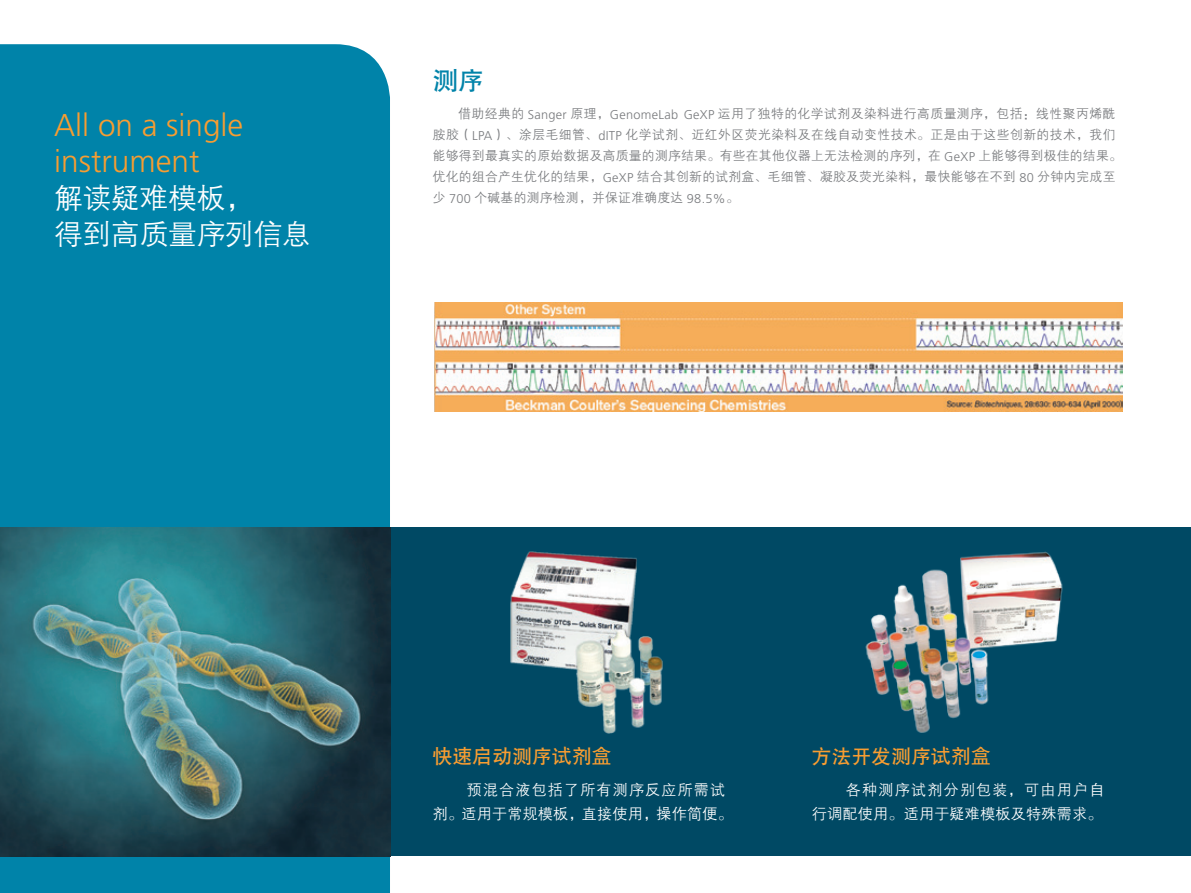
<style>
.page{position:relative;width:1191px;height:893px;background:#fff}
.page>*{position:absolute;margin:0;border:0;box-sizing:border-box;transform-origin:0 0}
.t1{font:300 31.5px/36px "Frutiger LT Std";color:#f89d31}
.t2{font:28.5px/36px "FZZDXK GBK1 0";color:#fff}
.t3{font:25.5px "H Yb 1 gj";color:#0083a9}
.t4{font:19.5px "H Yb 1 gj";letter-spacing:.02em;color:#f89d31}
.t5{font:15px/24px "FZZDXK GBK1 0";letter-spacing:.08em;color:#fff}
.t6{font:15px/24px "FZZDXK GBK1 0";letter-spacing:.02em;color:#fff;text-align:right}
.t7{font:12.75px/21px "FZZDXK GBK1 0";letter-spacing:.025em;color:#787a7d}
.s1{font-family:"Frutiger LT Std";font-weight:300}
</style>
<div class="page">
<div style="left:390px;top:528px;width:801px;height:328px;background:#004964"></div>
<div style="left:0;top:44px;width:390px;height:849px;background:#0083a9"></div>
<img style="left:510px;top:551px;width:153px;height:183px">
<img style="left:865px;top:551px;width:198px;height:182px">
<img style="left:434px;top:302px;width:688px;height:110px">
<img style="left:0;top:528px;width:390px;height:328px">
<h1 class="t1" style="left:54px;top:107px;width:191px">All on a single instrument</h1>
<h2 class="t2" style="left:54px;top:181px;width:258px">解读疑难模板，<br>得到高质量序列信息</h2>
<h3 class="t3" style="left:433px;top:68px;width:52px">测序</h3>
<p class="t7" style="left:433px;top:103px;width:690px;text-indent:26px">借助经典的 <span class="s1">Sanger</span> 原理，<span class="s1">GenomeLab GeXP</span> 运用了独特的化学试剂及染料进行高质量测序，包括：线性聚丙烯酰胺胶（<span class="s1">LPA</span>）、涂层毛细管、<span class="s1">dITP</span> 化学试剂、近红外区荧光染料及在线自动变性技术。正是由于这些创新的技术，我们能够得到最真实的原始数据及高质量的测序结果。有些在其他仪器上无法检测的序列，在 <span class="s1">GeXP</span> 上能够得到极佳的结果。优化的组合产生优化的结果，<span class="s1">GeXP</span> 结合其创新的试剂盒、毛细管、凝胶及荧光染料，最快能够在不到 <span class="s1">80</span> 分钟内完成至少 <span class="s1">700</span> 个碱基的测序检测，并保证准确度达 <span class="s1">98.5%</span>。</p>
<h3 class="t4" style="left:433px;top:746px;width:180px">快速启动测序试剂盒</h3>
<p class="t5" style="left:433px;top:778px;width:301px;text-indent:34px">预混合液包括了所有测序反应所需试剂。适用于常规模板，直接使用，操作简便。</p>
<h3 class="t4" style="left:812px;top:746px;width:180px">方法开发测序试剂盒</h3>
<p class="t6" style="left:812px;top:778px;width:294px">各种测序试剂分别包装，可由用户自<br>行调配使用。适用于疑难模板及特殊需求。</p>
</div>
